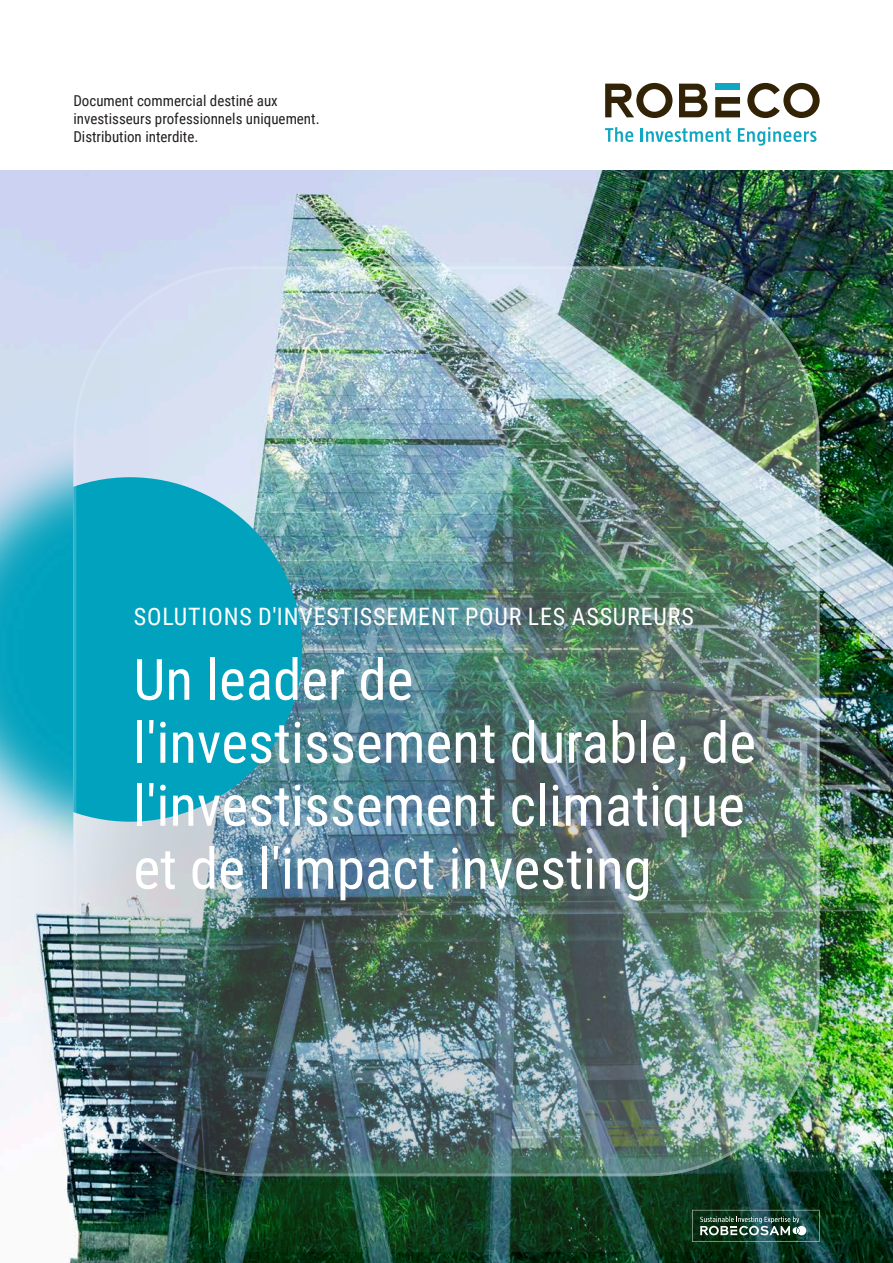
<style>
.page{position:relative;width:893px;height:1263px;background:#fff}
.page>*{position:absolute;margin:0;border:0;box-sizing:border-box;transform-origin:0 0}
.t1{font:57px/63px "Roboto Condensed";color:#fff}
.t2{font:24px "Roboto Condensed";letter-spacing:.035em;color:#fff}
.t3{font:15px/18px "Roboto Condensed";color:#231f20}
</style>
<div class="page">
<img style="left:0;top:170px;width:893px;height:1093px">
<img style="left:1px;top:418px;width:892px;height:834px">
<img style="left:0;top:423px;width:73px;height:453px">
<img style="left:73px;top:266px;width:747px;height:910px">
<svg style="left:692px;top:1210px;width:128px;height:32px;background:#3b5f51"></svg>
<div style="left:715px;top:84px;width:25px;height:6px;background:#11a6c1"></div>
<svg style="left:679px;top:84px;width:28px;height:33px"></svg>
<svg style="left:605px;top:83px;width:67px;height:35px"></svg>
<svg style="left:747px;top:83px;width:73px;height:35px"></svg>
<svg style="left:715px;top:97px;width:25px;height:20px"></svg>
<svg style="left:605px;top:127px;width:28px;height:15px"></svg>
<svg style="left:641px;top:128px;width:90px;height:14px"></svg>
<svg style="left:738px;top:127px;width:78px;height:19px"></svg>
<p class="t3" style="left:73px;top:91px;width:248px">Document commercial destiné aux investisseurs professionnels uniquement.<br>Distribution interdite.</p>
<p class="t2" style="left:134px;top:599px;width:562px">SOLUTIONS D'INVESTISSEMENT POUR LES ASSUREURS</p>
<p class="t1" style="left:133px;top:646px;width:624px">Un leader de l'investissement durable, de l'investissement climatique et de l'impact investing</p>
</div>
